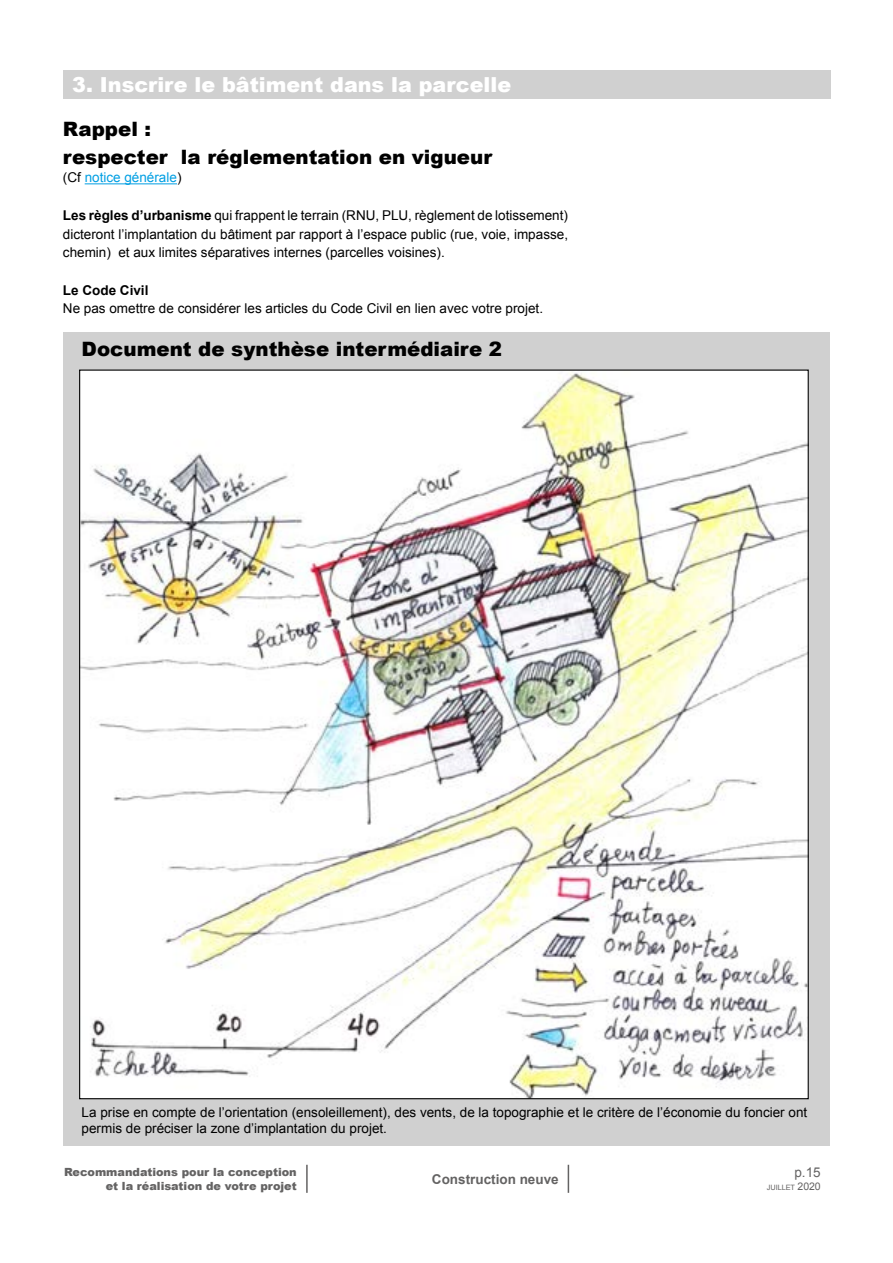
<style>
.page{position:relative;width:893px;height:1263px;background:#fff}
.page>*{position:absolute;margin:0;border:0;box-sizing:border-box;transform-origin:0 0}
.t1{font:900 20.7px "Arial";color:#fff}
.t2{font:900 19.8px/28px "Arial";color:#000}
.t3{font:13.5px/18.8px "Arial";color:#000}
.t4{font:13.5px "Arial";color:#009fe3}
.t5{font:700 13.5px "Arial";color:#646363}
.t6{font:700 13.5px "Arial";color:#000}
.t7{font:13.5px "Arial";color:#646363}
.t8{font:900 11.25px/13.5px "Arial";color:#646363;text-align:right}
.t9{font:7.35px "Arial";letter-spacing:-.015em;color:#646363}
.s1{color:#000}
.s2{font-weight:700}
.s3{font-size:10.5px}
</style>
<div class="page">
<hr style="left:306px;top:1165px;width:2px;height:28px;background:#646363">
<svg style="left:568px;top:1165px;width:1px;height:28px"></svg>
<div style="left:63px;top:332px;width:766px;height:814px;background:#d0d0d0"></div>
<div style="left:63px;top:70px;width:767px;height:28px;background:#d0d0d0"></div>
<img style="left:81px;top:371px;width:726px;height:726px">
<hr style="left:85px;top:183px;width:92px;height:1px;background:#009fe3">
<h1 class="t1" style="left:72px;top:73px;width:440px">3. Inscrire le bâtiment dans la parcelle</h1>
<h2 class="t2" style="left:63px;top:115px;width:431px">Rappel :<br>respecter la réglementation en vigueur</h2>
<p class="t4" style="left:63px;top:169px;width:120px"><span class="s1">(Cf</span> notice générale<span class="s1">)</span></p>
<p class="t3" style="left:63px;top:206px;width:507px;text-align:justify"><span class="s2">Les règles d’urbanisme</span> qui frappent le terrain (RNU, PLU, règlement de lotissement) dicteront l’implantation du bâtiment par rapport à l’espace public (rue, voie, impasse, chemin) et aux limites séparatives internes (parcelles voisines).</p>
<p class="t6" style="left:63px;top:282px;width:87px">Le Code Civil</p>
<p class="t3" style="left:63px;top:299px;width:482px">Ne pas omettre de considérer les articles du Code Civil en lien avec votre projet.</p>
<h2 class="t2" style="left:82px;top:335px;width:422px">Document de synthèse intermédiaire 2</h2>
<p class="t3" style="left:82px;top:1104px;width:727px;line-height:16.2px">La prise en compte de l’orientation (ensoleillement), des vents, de la topographie et le critère de l’économie du foncier ont permis de préciser la zone d’implantation du projet.</p>
<p class="t8" style="left:64px;top:1165px;width:234px">Recommandations pour la conception et la réalisation de votre projet</p>
<p class="t5" style="left:432px;top:1171px;width:128px">Construction neuve</p>
<p class="t7" style="left:794px;top:1164px;width:28px">p.15</p>
<p class="t9" style="left:767px;top:1182px;width:55px">juillet <span class="s3">2020</span></p>
</div>
